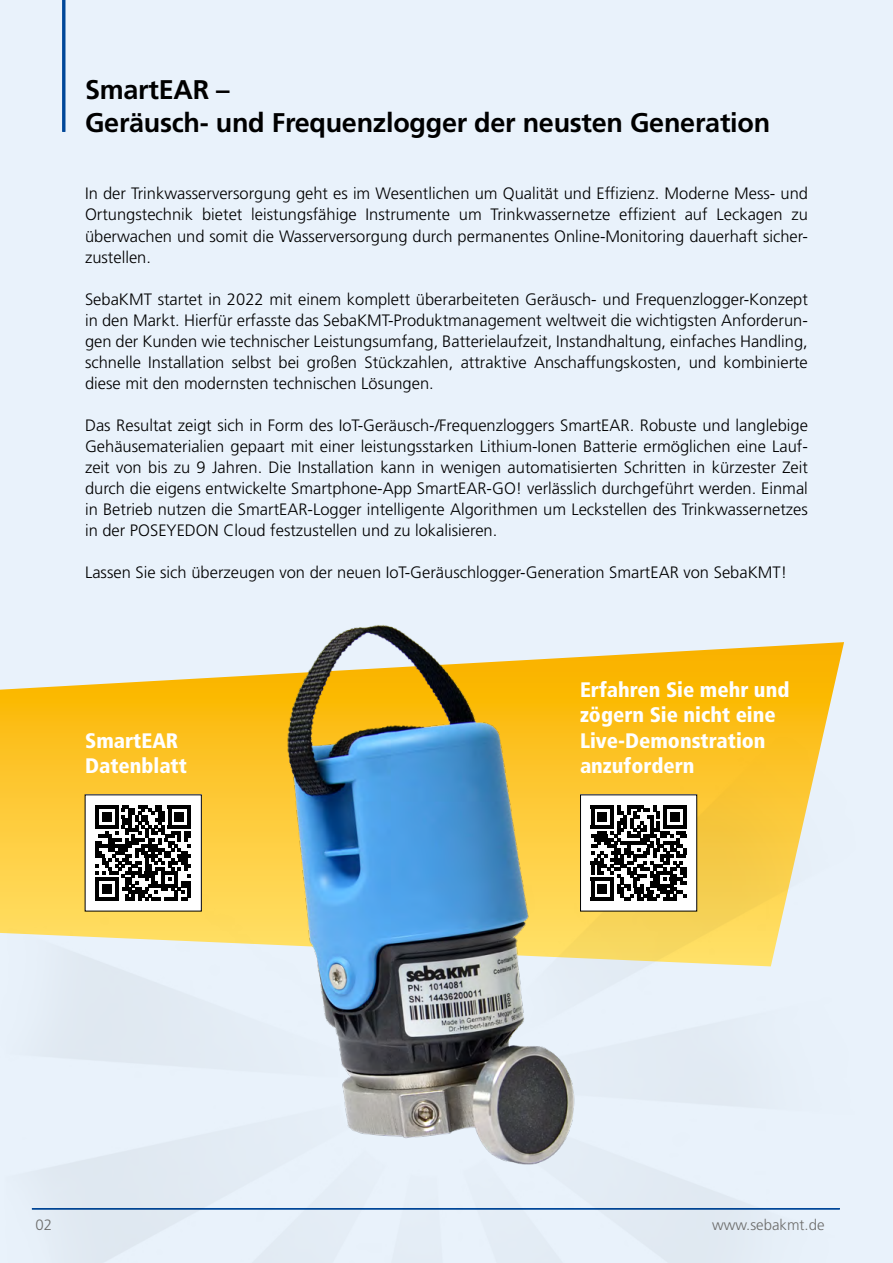
<style>
.page{position:relative;width:893px;height:1263px;background:#e9f2fb}
.page>*{position:absolute;margin:0;border:0;box-sizing:border-box;transform-origin:0 0}
.t1{font:700 27px/32.4px "Frutiger LT Pro";letter-spacing:-.01em;color:#000}
.t2{font:900 condensed 21px/25.2px "Frutiger LT Pro";color:#fff}
.t3{font:300 16.5px/21px "Frutiger LT Pro";color:#000;text-align:justify}
.t4{font:300 15px "Frutiger LT Pro";color:#6f6f6e}
</style>
<div class="page">
<hr style="left:62px;top:0;width:3px;height:132px;background:#004799">
<svg style="left:0;top:642px;width:844px;height:51px"></svg>
<img style="left:0;top:693px;width:840px;height:570px">
<img style="left:201px;top:625px;width:424px;height:558px">
<hr style="left:892px;top:0;width:1px;height:372px;background:#eef5fc">
<div style="left:580px;top:795px;width:117px;height:116px;background:#fff"></div>
<svg style="left:591px;top:805px;width:95px;height:96px"></svg>
<hr style="left:591px;top:897px;width:23px;height:4px;background:#000">
<div style="left:597px;top:884px;width:10px;height:10px;background:#000"></div>
<div style="left:85px;top:795px;width:116px;height:116px;background:#fff"></div>
<svg style="left:95px;top:805px;width:96px;height:96px"></svg>
<hr style="left:95px;top:897px;width:24px;height:4px;background:#000">
<div style="left:102px;top:884px;width:10px;height:10px;background:#000"></div>
<h1 class="t1" style="left:85px;top:74px;width:687px">SmartEAR –<br>Geräusch- und Frequenzlogger der neusten Generation</h1>
<p class="t3" style="left:85px;top:183px;width:724px">In der Trinkwasserversorgung geht es im Wesentlichen um Qualität und Effizienz. Moderne Mess- und Ortungstechnik bietet leistungsfähige Instrumente um Trinkwassernetze effizient auf Leckagen zu überwachen und somit die Wasserversorgung durch permanentes Online-Monitoring dauerhaft sicher&shy;zustellen.</p>
<p class="t3" style="left:85px;top:288px;width:724px">SebaKMT startet in 2022 mit einem komplett überarbeiteten Geräusch- und Frequenzlogger-Konzept in den Markt. Hierfür erfasste das SebaKMT-Produktmanagement weltweit die wichtigsten Anforderun&shy;gen der Kunden wie technischer Leistungsumfang, Batterielaufzeit, Instandhaltung, einfaches Handling, schnelle Installation selbst bei großen Stückzahlen, attraktive Anschaffungskosten, und kombinierte diese mit den modernsten technischen Lösungen.</p>
<p class="t3" style="left:85px;top:414px;width:724px">Das Resultat zeigt sich in Form des IoT-Geräusch-/Frequenzloggers SmartEAR. Robuste und langlebige Gehäusematerialien gepaart mit einer leistungsstarken Lithium-Ionen Batterie ermöglichen eine Lauf&shy;zeit von bis zu 9 Jahren. Die Installation kann in wenigen automatisierten Schritten in kürzester Zeit durch die eigens entwickelte Smartphone-App SmartEAR-GO! verlässlich durchgeführt werden. Einmal in Betrieb nutzen die SmartEAR-Logger intelligente Algorithmen um Leckstellen des Trinkwassernetzes in der POSEYEDON Cloud festzustellen und zu lokalisieren.</p>
<p class="t3" style="left:85px;top:561px;width:703px">Lassen Sie sich überzeugen von der neuen IoT-Geräuschlogger-Generation SmartEAR von SebaKMT!</p>
<p class="t2" style="left:85px;top:728px;width:103px">SmartEAR<br>Datenblatt</p>
<p class="t2" style="left:580px;top:677px;width:211px">Erfahren Sie mehr und zögern Sie nicht eine<br>Live-Demonstration anzufordern</p>
<p class="t4" style="left:36px;top:1216px;width:18px">02</p>
<p class="t4" style="left:712px;top:1216px;width:114px">www.sebakmt.de</p>
</div>
